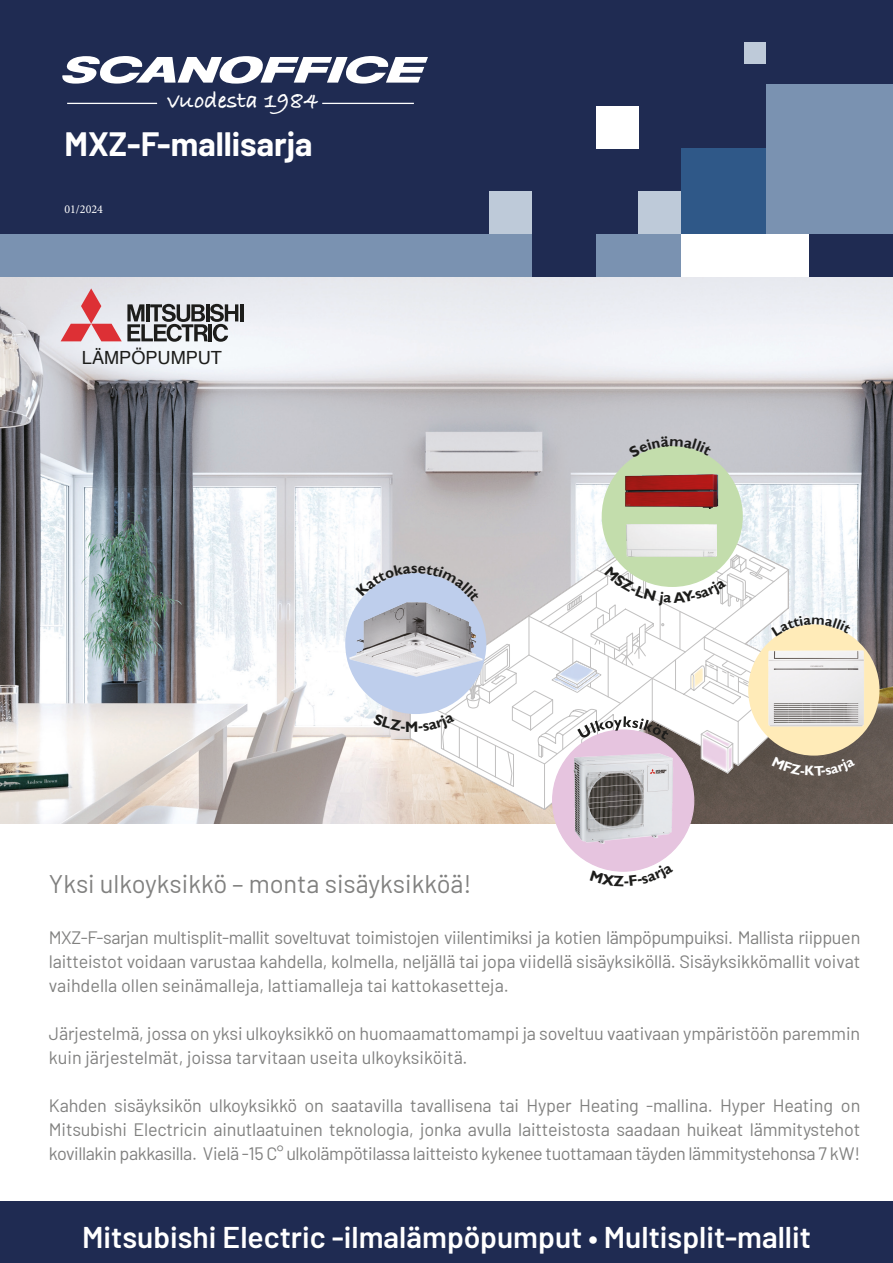
<style>
.page{position:relative;width:893px;height:1263px;background:#fff}
.page>*{position:absolute;margin:0;border:0;box-sizing:border-box;transform-origin:0 0}
.t1{font:700 33px "Barlow";color:#fff}
.t2{font:600 30px "Barlow";color:#fff}
.t3{font:25.5px "Barlow";color:#818180}
.t4{font:700 23.85px "Bradley Hand ITCTT";color:#fff}
.t5{font:18.15px "Helvetica";color:#1d1d1b}
.t6{font:18px/24px "Barlow";letter-spacing:-.01em;color:#818180;text-align:justify}
.t7{font:12px "Minion Pro";color:#fff}
</style>
<div class="page">
<img style="left:0;top:276px;width:893px;height:548px">
<svg style="left:410px;top:514px;width:387px;height:296px"></svg>
<div style="left:553px;top:730px;width:141px;height:141px;background:#e6c4df;border-radius:50%"></div>
<div style="left:0;top:1201px;width:893px;height:62px;background:#1f2b52"></div>
<hr style="left:240px;top:304px;width:3px;height:17px;background:#1d1d1b">
<svg style="left:61px;top:288px;width:177px;height:54px"></svg>
<img style="left:339px;top:590px;width:17px;height:101px">
<div style="left:602px;top:446px;width:141px;height:141px;background:#c3ddac;border-radius:50%"></div>
<img style="left:625px;top:474px;width:94px;height:35px">
<img style="left:527px;top:776px;width:196px;height:71px">
<img style="left:855px;top:643px;width:24px;height:90px">
<div style="left:0;top:0;width:893px;height:276px;background:#1f2b52"></div>
<div style="left:681px;top:149px;width:85px;height:85px;background:#2f5888"></div>
<div style="left:766px;top:85px;width:127px;height:149px;background:#7a92b1"></div>
<div style="left:596px;top:106px;width:42px;height:43px;background:#fff"></div>
<div style="left:638px;top:191px;width:43px;height:43px;background:#becad9"></div>
<div style="left:596px;top:234px;width:85px;height:42px;background:#7a92b1"></div>
<div style="left:681px;top:234px;width:128px;height:42px;background:#fff"></div>
<div style="left:0;top:234px;width:532px;height:42px;background:#7a92b1"></div>
<div style="left:490px;top:191px;width:42px;height:43px;background:#becad9"></div>
<div style="left:745px;top:43px;width:21px;height:21px;background:#becad9"></div>
<svg style="left:62px;top:56px;width:366px;height:28px"></svg>
<hr style="left:67px;top:103px;width:90px;height:1px;background:#fff">
<hr style="left:322px;top:103px;width:92px;height:1px;background:#fff">
<svg style="left:628px;top:436px;width:84px;height:21px"></svg>
<svg style="left:591px;top:864px;width:64px;height:8px"></svg>
<svg style="left:356px;top:522px;width:499px;height:254px"></svg>
<h3 class="t4" style="left:168px;top:82px;width:152px">vuodesta 1984</h3>
<h1 class="t1" style="left:64px;top:120px;width:250px">MXZ-F-mallisarja</h1>
<p class="t7" style="left:64px;top:201px;width:40px">01/2024</p>
<p class="t5" style="left:82px;top:344px;width:142px">LÄMPÖPUMPUT</p>
<h3 class="t3" style="left:49px;top:865px;width:424px">Yksi ulkoyksikkö – monta sisäyksikköä!</h3>
<p class="t6" style="left:49px;top:924px;width:813px">MXZ-F-sarjan multisplit-mallit soveltuvat toimistojen viilentimiksi ja kotien lämpöpumpuiksi. Mallista riippuen laitteistot voidaan varustaa kahdella, kolmella, neljällä tai jopa viidellä sisäyksiköllä. Sisäyksikkömallit voivat vaihdella ollen seinämalleja, lattiamalleja tai kattokasetteja.</p>
<p class="t6" style="left:49px;top:1020px;width:813px">Järjestelmä, jossa on yksi ulkoyksikkö on huomaamattomampi ja soveltuu vaativaan ympäristöön paremmin kuin järjestelmät, joissa tarvitaan useita ulkoyksiköitä.</p>
<p class="t6" style="left:49px;top:1092px;width:813px">Kahden sisäyksikön ulkoyksikkö on saatavilla tavallisena tai Hyper Heating -mallina. Hyper Heating on Mitsubishi Electricin ainutlaatuinen teknologia, jonka avulla laitteistosta saadaan huikeat lämmitystehot kovillakin pakkasilla. Vielä -15 C° ulkolämpötilassa laitteisto kykenee tuottamaan täyden lämmitystehonsa 7 kW!</p>
<h2 class="t2" style="left:82px;top:1215px;width:730px">Mitsubishi Electric -ilmalämpöpumput • Multisplit-mallit</h2>
</div>
